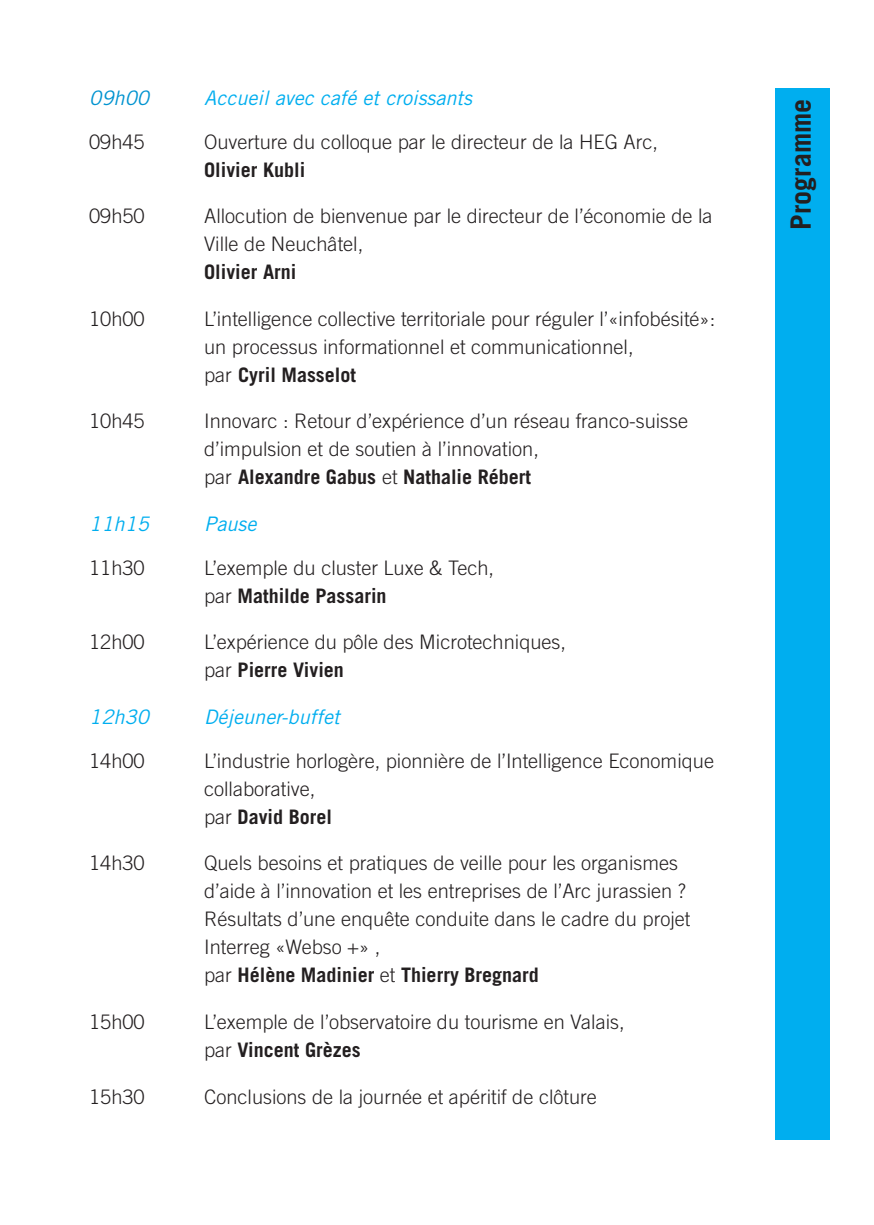
<style>
.page{position:relative;width:874px;height:1225px;background:#fff}
.page>*{position:absolute;margin:0;border:0;box-sizing:border-box;transform-origin:0 0}
.t1{font:700 28px "Trade Gothic LT";color:#231f20}
.texte_normal{font:300 20px/28px "Trade Gothic LT";color:#231f20}
.texte_normal-2{font:italic 20px "Trade Gothic LT";color:#00aeef}
.texte_normal-3{font:italic 20px "Trade Gothic LT";color:#0093d0}
.s1{font-weight:700}
</style>
<div class="page">
<div style="left:774px;top:88px;width:55px;height:1051px;background:#00aeef"></div>
<p class="texte_normal-3" style="left:89px;top:85px;width:61px">09h00</p>
<p class="texte_normal-2" style="left:204px;top:86px;width:269px">Accueil avec café et croissants</p>
<p class="texte_normal" style="left:89px;top:127px;width:57px">09h45</p>
<p class="texte_normal" style="left:204px;top:127px;width:455px">Ouverture du colloque par le directeur de la HEG Arc,<br><span class="s1">Olivier Kubli</span></p>
<p class="texte_normal" style="left:89px;top:202px;width:57px">09h50</p>
<p class="texte_normal" style="left:204px;top:202px;width:509px">Allocution de bienvenue par le directeur de l’économie de la<br>Ville de Neuchâtel,<br><span class="s1">Olivier Arni</span></p>
<p class="texte_normal" style="left:89px;top:304px;width:57px">10h00</p>
<p class="texte_normal" style="left:204px;top:304px;width:512px">L’intelligence collective territoriale pour réguler l’«infobésité»: un processus informationnel et communicationnel,<br>par <span class="s1">Cyril Masselot</span></p>
<p class="texte_normal" style="left:89px;top:407px;width:57px">10h45</p>
<p class="texte_normal" style="left:204px;top:407px;width:485px">Innovarc : Retour d’expérience d’un réseau franco-suisse d’impulsion et de soutien à l’innovation,<br>par <span class="s1">Alexandre Gabus</span> et <span class="s1">Nathalie Rébert</span></p>
<p class="texte_normal-2" style="left:89px;top:511px;width:61px">11h15</p>
<p class="texte_normal-2" style="left:204px;top:511px;width:54px">Pause</p>
<p class="texte_normal" style="left:89px;top:553px;width:57px">11h30</p>
<p class="texte_normal" style="left:204px;top:553px;width:291px">L’exemple du cluster Luxe &amp; Tech, par <span class="s1">Mathilde Passarin</span></p>
<p class="texte_normal" style="left:89px;top:628px;width:57px">12h00</p>
<p class="texte_normal" style="left:204px;top:628px;width:363px">L’expérience du pôle des Microtechniques, par <span class="s1">Pierre Vivien</span></p>
<p class="texte_normal-2" style="left:89px;top:704px;width:61px">12h30</p>
<p class="texte_normal-2" style="left:204px;top:704px;width:137px">Déjeuner-buffet</p>
<p class="texte_normal" style="left:89px;top:746px;width:57px">14h00</p>
<p class="texte_normal" style="left:204px;top:746px;width:511px">L’industrie horlogère, pionnière de l’Intelligence Economique collaborative,<br>par <span class="s1">David Borel</span></p>
<p class="texte_normal" style="left:89px;top:849px;width:57px">14h30</p>
<p class="texte_normal" style="left:204px;top:849px;width:487px">Quels besoins et pratiques de veille pour les organismes d’aide à l’innovation et les entreprises de l’Arc jurassien ?<br>Résultats d’une enquête conduite dans le cadre du projet Interreg «Webso +» ,<br>par <span class="s1">Hélène Madinier</span> et <span class="s1">Thierry Bregnard</span></p>
<p class="texte_normal" style="left:89px;top:1007px;width:57px">15h00</p>
<p class="texte_normal" style="left:204px;top:1007px;width:422px">L’exemple de l’observatoire du tourisme en Valais, par <span class="s1">Vincent Grèzes</span></p>
<p class="texte_normal" style="left:89px;top:1082px;width:57px">15h30</p>
<p class="texte_normal" style="left:204px;top:1082px;width:394px">Conclusions de la journée et apéritif de clôture</p>
<p class="t1" style="left:783px;top:230px;width:132px;rotate:-90deg">Programme</p>
</div>
